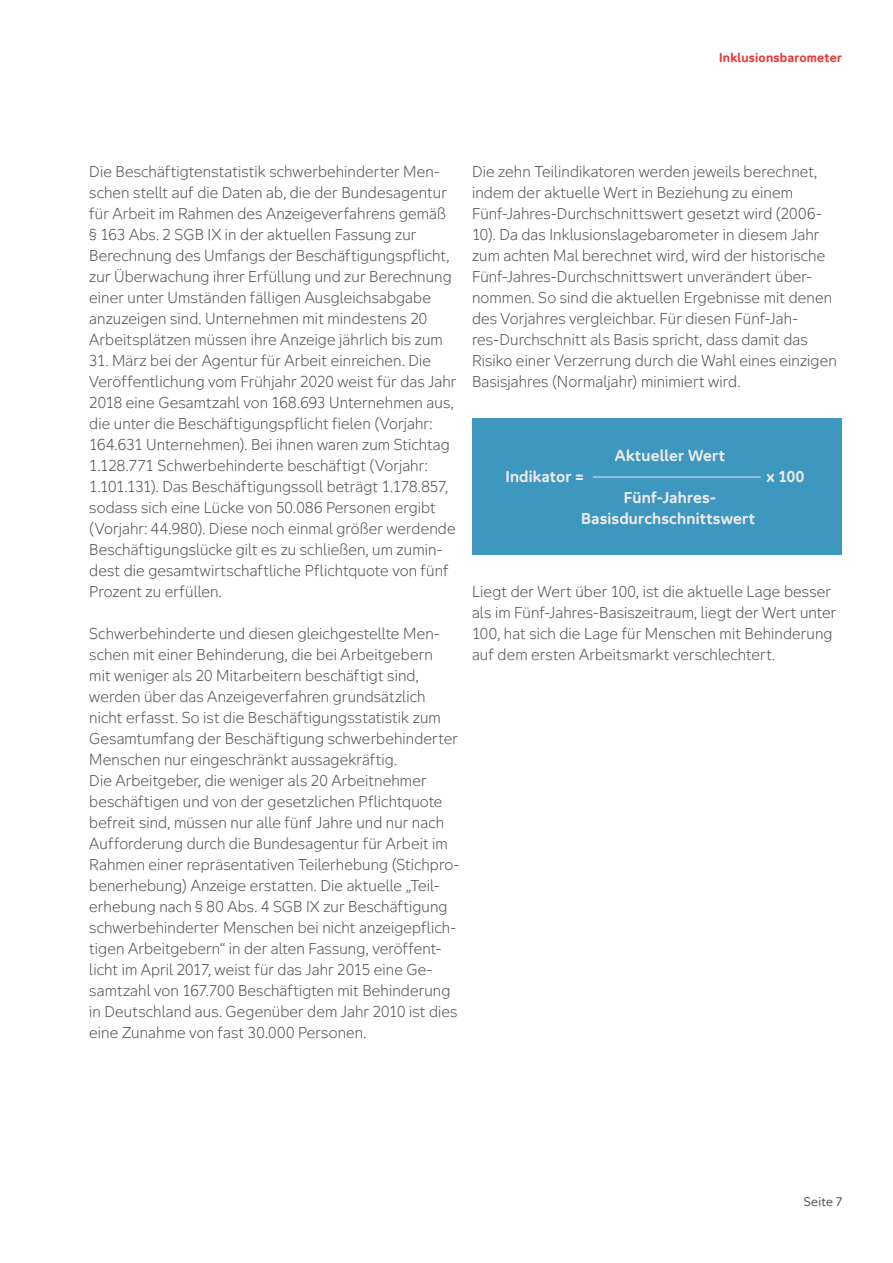
<style>
.page{position:relative;width:893px;height:1263px;background:#fff}
.page>*{position:absolute;margin:0;border:0;box-sizing:border-box;transform-origin:0 0}
.t1{font:300 15px/21px "Aktion Mensch";letter-spacing:.005em;color:#55524e}
.t2{font:700 15px/21px "Aktion Mensch";letter-spacing:.01em;color:#e9e9e8;text-align:center}
.t3{font:700 12px "Aktion Mensch";letter-spacing:.02em;color:#e5393b}
.t4{font:12px "Aktion Mensch";letter-spacing:.02em;color:#55524e}
</style>
<div class="page">
<div style="left:472px;top:418px;width:370px;height:137px;background:#3d97bf"></div>
<hr style="left:593px;top:477px;width:167px;height:1px;background:#e9e9e8">
<p class="t3" style="left:719px;top:49px;width:124px">Inklusionsbarometer</p>
<p class="t1" style="left:89px;top:161px;width:364px">Die Beschäftigtenstatistik schwerbehinderter Men&shy;schen stellt auf die Daten ab, die der Bundesagentur für Arbeit im Rahmen des Anzeigeverfahrens gemäß § 163 Abs. 2 SGB IX in der aktuellen Fassung zur Berechnung des Umfangs der Beschäftigungspflicht, zur Überwachung ihrer Erfüllung und zur Berechnung einer unter Umständen fälligen Ausgleichsabgabe anzuzeigen sind. Unternehmen mit mindestens 20<br>Arbeitsplätzen müssen ihre Anzeige jährlich bis zum</p>
<p class="t1" style="left:89px;top:350px;width:369px">31. März bei der Agentur für Arbeit einreichen. Die Veröffentlichung vom Frühjahr 2020 weist für das Jahr 2018 eine Gesamtzahl von 168.693 Unternehmen aus, die unter die Beschäftigungspflicht fielen (Vorjahr:<br>164.631 Unternehmen). Bei ihnen waren zum Stichtag 1.128.771 Schwerbehinderte beschäftigt (Vorjahr:<br>1.101.131). Das Beschäftigungssoll beträgt 1.178.857, sodass sich eine Lücke von 50.086 Personen ergibt (Vorjahr: 44.980). Diese noch einmal größer werdende Beschäftigungslücke gilt es zu schließen, um zumin&shy;dest die gesamtwirtschaftliche Pflichtquote von fünf Prozent zu erfüllen.</p>
<p class="t1" style="left:89px;top:623px;width:371px">Schwerbehinderte und diesen gleichgestellte Men&shy;schen mit einer Behinderung, die bei Arbeitgebern<br>mit weniger als 20 Mitarbeitern beschäftigt sind, werden über das Anzeigeverfahren grundsätzlich nicht erfasst. So ist die Beschäftigungsstatistik zum Gesamtumfang der Beschäftigung schwerbehinderter Menschen nur eingeschränkt aussagekräftig.<br>Die Arbeitgeber, die weniger als 20 Arbeitnehmer beschäftigen und von der gesetzlichen Pflichtquote befreit sind, müssen nur alle fünf Jahre und nur nach Aufforderung durch die Bundesagentur für Arbeit im Rahmen einer repräsentativen Teilerhebung (Stichpro&shy;benerhebung) Anzeige erstatten. Die aktuelle „Teil&shy;erhebung nach § 80 Abs. 4 SGB IX zur Beschäftigung schwerbehinderter Menschen bei nicht anzeigepflich&shy;tigen Arbeitgebern“ in der alten Fassung, veröffent&shy;licht im April 2017, weist für das Jahr 2015 eine Ge&shy;samtzahl von 167.700 Beschäftigten mit Behinderung in Deutschland aus. Gegenüber dem Jahr 2010 ist dies eine Zunahme von fast 30.000 Personen.</p>
<p class="t1" style="left:472px;top:161px;width:366px">Die zehn Teilindikatoren werden jeweils berechnet, indem der aktuelle Wert in Beziehung zu einem Fünf-Jahres-Durchschnittswert gesetzt wird (2006- 10). Da das Inklusionslagebarometer in diesem Jahr zum achten Mal berechnet wird, wird der historische Fünf-Jahres-Durchschnittswert unverändert über&shy;nommen. So sind die aktuellen Ergebnisse mit denen des Vorjahres vergleichbar. Für diesen Fünf-Jah&shy;res-Durchschnitt als Basis spricht, dass damit das Risiko einer Verzerrung durch die Wahl eines einzigen Basisjahres (Normaljahr) minimiert wird.</p>
<p class="t2" style="left:615px;top:445px;width:112px">Aktueller Wert</p>
<p class="t2" style="left:505px;top:466px;width:80px">Indikator =</p>
<p class="t2" style="left:766px;top:466px;width:39px">x 100</p>
<p class="t2" style="left:581px;top:487px;width:175px">Fünf-Jahres-<br>Basisdurchschnittswert</p>
<p class="t1" style="left:472px;top:581px;width:366px">Liegt der Wert über 100, ist die aktuelle Lage besser als im Fünf-Jahres-Basiszeitraum, liegt der Wert unter 100, hat sich die Lage für Menschen mit Behinderung auf dem ersten Arbeitsmarkt verschlechtert.</p>
<p class="t4" style="left:804px;top:1193px;width:40px">Seite 7</p>
</div>
